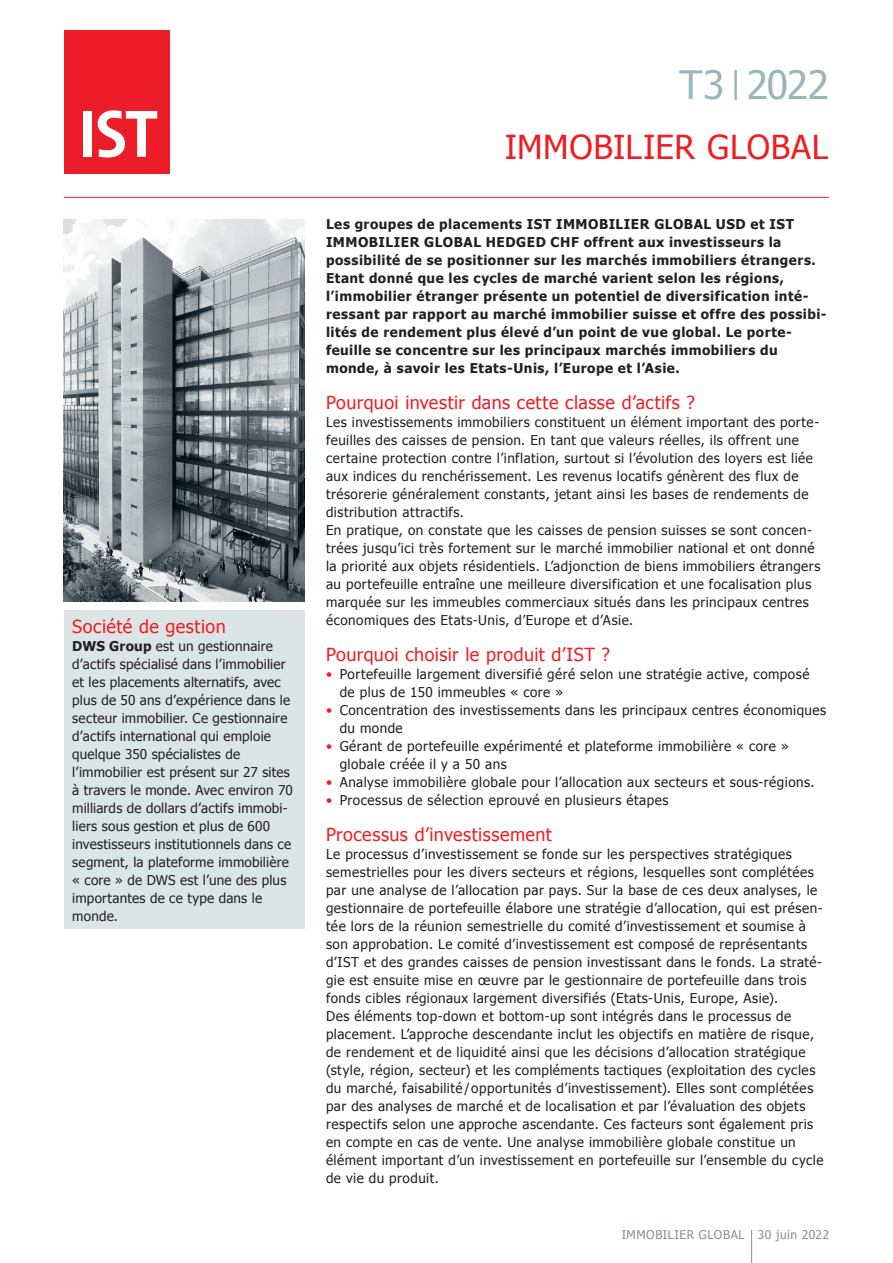
<style>
.page{position:relative;width:893px;height:1263px;background:#fff}
.page>*{position:absolute;margin:0;border:0;box-sizing:border-box;transform-origin:0 0}
.t1{font:39px "Tahoma";letter-spacing:-.02em;color:#99b6b8}
.t2{font:33px "Tahoma";letter-spacing:.02em;color:#ee1d23}
.Untertitel{font:18px "Tahoma";letter-spacing:.025em;color:#ee1d23}
.Grundtext{font:13.5px/18px "Tahoma";letter-spacing:.035em;color:#231f20}
.Lead{font:700 13.5px/18px "Tahoma";letter-spacing:.035em;color:#231f20}
.Grundtext-2{font:13.5px/18px "Tahoma";letter-spacing:.015em;color:#231f20}
.t3{font:12px "Tahoma";letter-spacing:.045em;color:#828f96}
.s1{font-weight:700}
.s2{font-size:31.5px}
.s3{color:#ee1d23}
</style>
<div class="page">
<hr style="left:751px;top:1229px;width:1px;height:34px;background:#828f96">
<div style="left:65px;top:31px;width:105px;height:143px;background:#ed1c29"></div>
<div style="left:83px;top:111px;width:9px;height:46px;background:#fff"></div>
<svg style="left:98px;top:110px;width:59px;height:47px"></svg>
<hr style="left:64px;top:197px;width:765px;height:1px;background:#ee1d23">
<img style="left:64px;top:219px;width:241px;height:383px">
<div style="left:64px;top:610px;width:241px;height:318px;background:#dce5e6"></div>
<p class="Untertitel" style="left:72px;top:614px;width:155px">Société de gestion</p>
<p class="Grundtext-2" style="left:72px;top:636px;width:222px"><span class="s1">DWS Group</span> est un gestionnaire d’actifs spécialisé dans l’immobilier et les placements alternatifs, avec plus de 50 ans d’expérience dans le secteur immobilier. Ce gestionnaire d’actifs international qui emploie quelque 350 spécialistes de l’immobilier est présent sur 27 sites à travers le monde. Avec environ 70 milliards de dollars d’actifs immobi&shy;liers sous gestion et plus de 600 investisseurs institutionnels dans ce segment, la plateforme immobilière « core » de DWS est l’une des plus importantes de ce type dans le monde.</p>
<h1 class="t1" style="left:680px;top:59px;width:151px">T3 <span class="s2">|</span>2022</h1>
<h2 class="t2" style="left:505px;top:125px;width:325px">IMMOBILIER GLOBAL</h2>
<p class="Lead" style="left:326px;top:215px;width:502px">Les groupes de placements IST IMMOBILIER GLOBAL USD et IST IMMOBILIER GLOBAL HEDGED CHF offrent aux investisseurs la possibilité de se positionner sur les marchés immobiliers étrangers.<br>Etant donné que les cycles de marché varient selon les régions, l’immobilier étranger présente un potentiel de diversification inté&shy;ressant par rapport au marché immobilier suisse et offre des possibi&shy;lités de rendement plus élevé d’un point de vue global. Le porte&shy;feuille se concentre sur les principaux marchés immobiliers du monde, à savoir les Etats-Unis, l’Europe et l’Asie.</p>
<p class="Untertitel" style="left:326px;top:391px;width:371px">Pourquoi investir dans cette classe d’actifs ?</p>
<p class="Grundtext" style="left:326px;top:413px;width:495px">Les investissements immobiliers constituent un élément important des porte&shy;feuilles des caisses de pension. En tant que valeurs réelles, ils offrent une certaine protection contre l’inflation, surtout si l’évolution des loyers est liée aux indices du renchérissement. Les revenus locatifs génèrent des flux de trésorerie généralement constants, jetant ainsi les bases de rendements de distribution attractifs.</p>
<p class="Grundtext" style="left:326px;top:521px;width:496px">En pratique, on constate que les caisses de pension suisses se sont concen&shy;trées jusqu’ici très fortement sur le marché immobilier national et ont donné la priorité aux objets résidentiels. L’adjonction de biens immobiliers étrangers au portefeuille entraîne une meilleure diversification et une focalisation plus marquée sur les immeubles commerciaux situés dans les principaux centres économiques des Etats-Unis, d’Europe et d’Asie.</p>
<p class="Untertitel" style="left:326px;top:643px;width:286px">Pourquoi choisir le produit d’IST ?</p>
<p class="Grundtext" style="left:340px;top:665px;width:471px;text-indent:-14px"><span class="s3">•</span> Portefeuille largement diversifié géré selon une stratégie active, composé de plus de 150 immeubles « core »</p>
<p class="Grundtext" style="left:340px;top:701px;width:488px;text-indent:-14px"><span class="s3">•</span> Concentration des investissements dans les principaux centres économiques du monde</p>
<p class="Grundtext" style="left:340px;top:737px;width:451px;text-indent:-14px"><span class="s3">•</span> Gérant de portefeuille expérimenté et plateforme immobilière « core » globale créée il y a 50 ans</p>
<p class="Grundtext" style="left:326px;top:773px;width:490px"><span class="s3">•</span> Analyse immobilière globale pour l’allocation aux secteurs et sous-régions.</p>
<p class="Grundtext" style="left:326px;top:791px;width:344px"><span class="s3">•</span> Processus de sélection eprouvé en plusieurs étapes</p>
<p class="Untertitel" style="left:326px;top:823px;width:227px">Processus d’investissement</p>
<p class="Grundtext" style="left:326px;top:845px;width:498px">Le processus d’investissement se fonde sur les perspectives stratégiques semestrielles pour les divers secteurs et régions, lesquelles sont complétées par une analyse de l’allocation par pays. Sur la base de ces deux analyses, le gestionnaire de portefeuille élabore une stratégie d’allocation, qui est présen&shy;tée lors de la réunion semestrielle du comité d’investissement et soumise à son approbation. Le comité d’investissement est composé de représentants d’IST et des grandes caisses de pension investissant dans le fonds. La straté&shy;gie est ensuite mise en œuvre par le gestionnaire de portefeuille dans trois fonds cibles régionaux largement diversifiés (Etats-Unis, Europe, Asie).</p>
<p class="Grundtext" style="left:326px;top:1007px;width:499px">Des éléments top-down et bottom-up sont intégrés dans le processus de placement. L’approche descendante inclut les objectifs en matière de risque, de rendement et de liquidité ainsi que les décisions d’allocation stratégique (style, région, secteur) et les compléments tactiques (exploitation des cycles du marché, faisabilité/opportunités d’investissement). Elles sont complétées par des analyses de marché et de localisation et par l’évaluation des objets respectifs selon une approche ascendante. Ces facteurs sont également pris en compte en cas de vente. Une analyse immobilière globale constitue un élément important d’un investissement en portefeuille sur l’ensemble du cycle de vie du produit.</p>
<p class="t3" style="left:622px;top:1227px;width:209px">IMMOBILIER GLOBAL 30 juin 2022</p>
</div>
